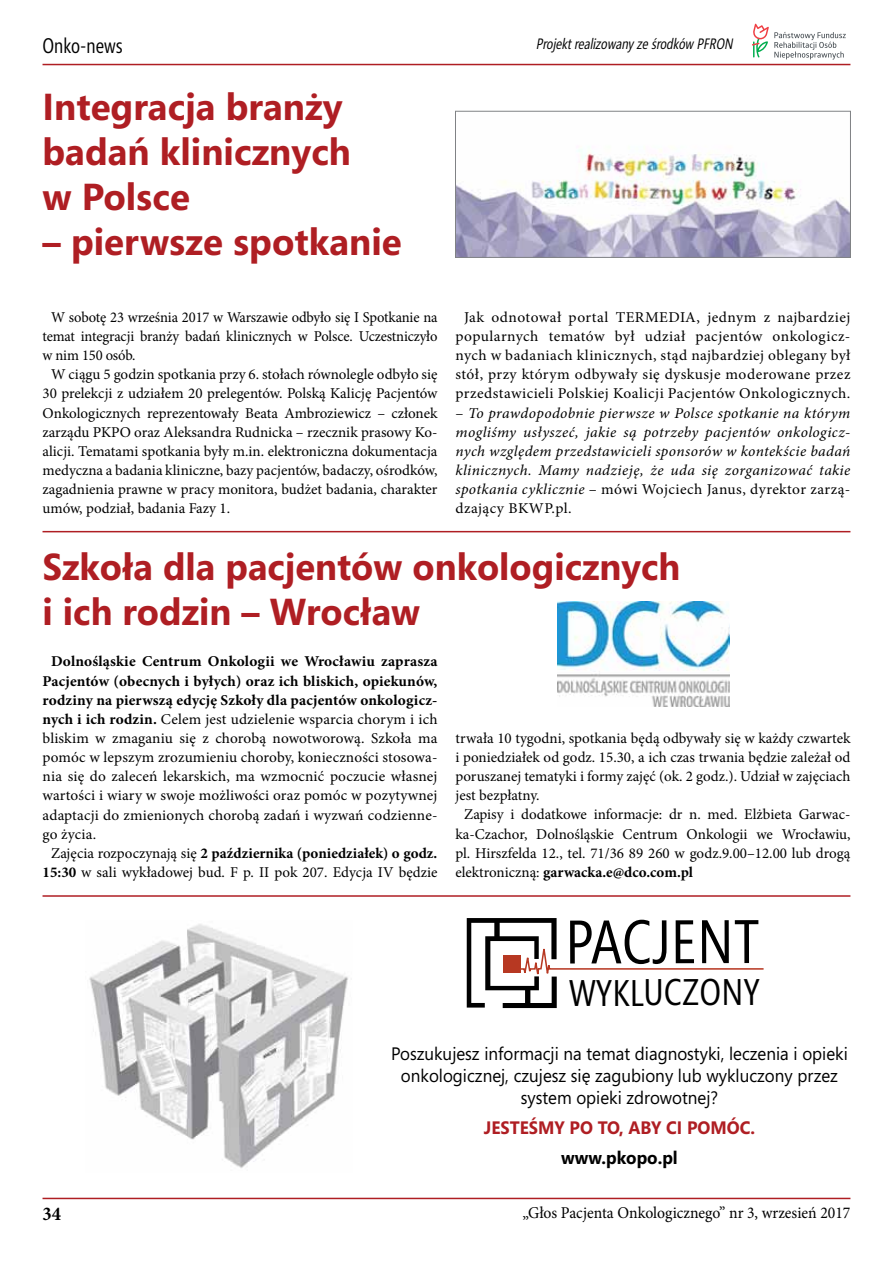
<style>
.page{position:relative;width:893px;height:1263px;background:#fff}
.page>*{position:absolute;margin:0;border:0;box-sizing:border-box;transform-origin:0 0}
.t1{font:61.2px "Segoe Condensed";letter-spacing:-.005em;color:#000}
.t2{font:700 37.5px/45px "Segoe";color:#af1e23}
.t3{font:37.05px "Segoe Condensed";letter-spacing:-.005em;color:#000}
.t4{font:21px "Segoe Condensed";color:#000;scale:.95 1}
.t5{font:700 19.5px "Minion Pro";color:#000;scale:.95 1}
.t6{font:18px/21.6px "Segoe";color:#000;text-align:center;scale:.95 1}
.t7{font:700 18px "Segoe";color:#af1e23;scale:.95 1}
.t8{font:700 18px "Segoe";color:#000;scale:.95 1}
.t9{font:16.5px "Minion Pro";color:#000;scale:.95 1}
.t10{font:15px "Minion Pro";color:#000}
.t11{font:italic 15px/19.2px "Minion Pro";letter-spacing:.025em;color:#000;text-align:justify}
.t12{font:15px/19.2px "Minion Pro";letter-spacing:.03em;color:#000;text-align:center}
.t13{font:700 15px "Minion Pro";letter-spacing:.01em;color:#000}
.t14{font:italic 15px "Segoe Condensed";color:#000;scale:.95 1}
.s1{font-style:normal}
.s2{font-weight:700}
.s3{font-weight:400}
</style>
<div class="page">
<hr style="left:43px;top:64px;width:807px;height:1px;background:#af1e23">
<hr style="left:43px;top:1198px;width:807px;height:1px;background:#af1e23">
<svg style="left:752px;top:24px;width:94px;height:36px"></svg>
<hr style="left:43px;top:531px;width:807px;height:1px;background:#af1e23">
<hr style="left:43px;top:895px;width:807px;height:2px;background:#af1e23">
<svg style="left:467px;top:918px;width:297px;height:90px"></svg>
<img style="left:557px;top:602px;width:173px;height:104px">
<img style="left:457px;top:150px;width:392px;height:106px">
<div style="left:455px;top:111px;width:396px;height:147px;border:1px solid #808285"></div>
<img style="left:89px;top:924px;width:259px;height:244px">
<h3 class="t4" style="left:43px;top:33px;width:86px">Onko-news</h3>
<p class="t14" style="left:536px;top:34px;width:212px">Projektrealizowanyześrodków PFRON</p>
<h2 class="t2" style="left:43px;top:83px;width:310px">I ntegracja branży badań klinicznych w Polsce</h2>
<h2 class="t2" style="left:43px;top:218px;width:361px">– pierwsze spotkanie</h2>
<p class="t10" style="left:51px;top:307px;width:388px">W sobotę 23 września 2017 w Warszawie odbyło się I Spotkanie na</p>
<p class="t10" style="left:43px;top:326px;width:396px">temat integracji branży badań klinicznych w Polsce. Uczestniczyło</p>
<p class="t10" style="left:43px;top:345px;width:95px">w nim 150 osób.</p>
<p class="t10" style="left:51px;top:364px;width:388px">W ciągu 5 godzin spotkania przy 6. stołach równolegle odbyło się</p>
<p class="t10" style="left:43px;top:384px;width:396px">30 prelekcji z udziałem 20 prelegentów. Polską Kalicję Pacjentów</p>
<p class="t10" style="left:43px;top:403px;width:396px">Onkologicznych reprezentowały Beata Ambroziewicz – członek</p>
<p class="t10" style="left:43px;top:422px;width:396px">zarządu PKPO oraz Aleksandra Rudnicka – rzecznik prasowy Ko-</p>
<p class="t10" style="left:43px;top:441px;width:396px">alicji. Tematami spotkania były m.in. elektroniczna dokumentacja</p>
<p class="t10" style="left:43px;top:460px;width:396px">medyczna a badania kliniczne, bazy pacjentów, badaczy, ośrodków,</p>
<p class="t10" style="left:43px;top:479px;width:396px">zagadnienia prawne w pracy monitora, budżet badania, charakter</p>
<p class="t10" style="left:43px;top:498px;width:189px">umów, podział, badania Fazy 1.</p>
<p class="t12" style="left:455px;top:308px;width:396px">Jak odnotował portal TERMEDIA, jednym z najbardziej popularnych tematów był udział pacjentów onkologicz&shy;nych w badaniach klinicznych, stąd najbardziej oblegany był stół, przy którym odbywały się dyskusje moderowane przez przedstawicieli Polskiej Koalicji Pacjentów Onkologicznych.</p>
<p class="t11" style="left:455px;top:403px;width:396px"><span class="s1">–</span> To prawdopodobnie pierwsze w Polsce spotkanie na którym mogliśmy usłyszeć, jakie są potrzeby pacjentów onkologicz&shy;nych względem przedstawicieli sponsorów w kontekście badań klinicznych. Mamy nadzieję, że uda się zorganizować takie spotkania cyklicznie <span class="s1">– mówi Wojciech Janus, dyrektor zarzą&shy;dzający BKWP.pl.</span></p>
<h2 class="t2" style="left:43px;top:542px;width:639px">Szkoła dla pacjentów onkologicznych i ich rodzin – Wrocław</h2>
<p class="t13" style="left:51px;top:651px;width:388px">Dolnośląskie Centrum Onkologii we Wrocławiu zaprasza</p>
<p class="t13" style="left:43px;top:670px;width:396px">Pacjentów (obecnych i byłych) oraz ich bliskich, opiekunów,</p>
<p class="t13" style="left:43px;top:689px;width:396px">rodziny na pierwszą edycję Szkoły dla pacjentów onkologicz-</p>
<p class="t10" style="left:43px;top:709px;width:396px"><span class="s2">nych i ich rodzin.</span> Celem jest udzielenie wsparcia chorym i ich</p>
<p class="t10" style="left:43px;top:728px;width:396px">bliskim w zmaganiu się z chorobą nowotworową. Szkoła ma</p>
<p class="t10" style="left:43px;top:747px;width:396px">pomóc w lepszym zrozumieniu choroby, konieczności stosowa-</p>
<p class="t10" style="left:43px;top:766px;width:396px">nia się do zaleceń lekarskich, ma wzmocnić poczucie własnej</p>
<p class="t10" style="left:43px;top:785px;width:396px">wartości i wiary w swoje możliwości oraz pomóc w pozytywnej</p>
<p class="t10" style="left:43px;top:805px;width:396px">adaptacji do zmienionych chorobą zadań i wyzwań codzienne-</p>
<p class="t10" style="left:43px;top:824px;width:55px">go życia.</p>
<p class="t13" style="left:51px;top:842px;width:388px"><span class="s3">Zajęcia rozpoczynają się</span> 2 października (poniedziałek) o godz.</p>
<p class="t10" style="left:43px;top:862px;width:396px"><span class="s2">15:30</span> w sali wykładowej bud. F p. II pok 207. Edycja IV będzie</p>
<p class="t10" style="left:455px;top:728px;width:396px">trwała 10 tygodni, spotkania będą odbywały się w każdy czwartek</p>
<p class="t10" style="left:455px;top:747px;width:396px">i poniedziałek od godz. 15.30, a ich czas trwania będzie zależał od</p>
<p class="t10" style="left:455px;top:766px;width:396px">poruszanej tematyki i formy zajęć (ok. 2 godz.). Udział w zajęciach</p>
<p class="t10" style="left:455px;top:785px;width:86px">jest bezpłatny.</p>
<p class="t10" style="left:464px;top:805px;width:388px">Zapisy i dodatkowe informacje: dr n. med. Elżbieta Garwac-</p>
<p class="t10" style="left:455px;top:824px;width:396px">ka-Czachor, Dolnośląskie Centrum Onkologii we Wrocławiu,</p>
<p class="t10" style="left:455px;top:843px;width:396px">pl. Hirszfelda 12., tel. 71/36 89 260 w godz.9.00–12.00 lub drogą</p>
<p class="t13" style="left:455px;top:861px;width:239px"><span class="s3">elektroniczną:</span> garwacka.e@dco.com.pl</p>
<h1 class="t1" style="left:565px;top:904px;width:196px">PACJENT</h1>
<h3 class="t3" style="left:569px;top:969px;width:193px">WYKLUCZONY</h3>
<p class="t6" style="left:391px;top:1043px;width:482px">Poszukujesz informacji na temat diagnostyki, leczenia i opieki onkologicznej, czujesz się zagubiony lub wykluczony przez system opieki zdrowotnej?</p>
<p class="t7" style="left:484px;top:1114px;width:287px">Jesteśmy po to, aby Ci po móc.</p>
<p class="t8" style="left:561px;top:1144px;width:124px">www.pkopo.pl</p>
<h3 class="t5" style="left:43px;top:1200px;width:21px">34</h3>
<p class="t9" style="left:523px;top:1202px;width:347px">„Głos Pacjenta Onkologicznego” nr 3, wrzesień 2017</p>
</div>
